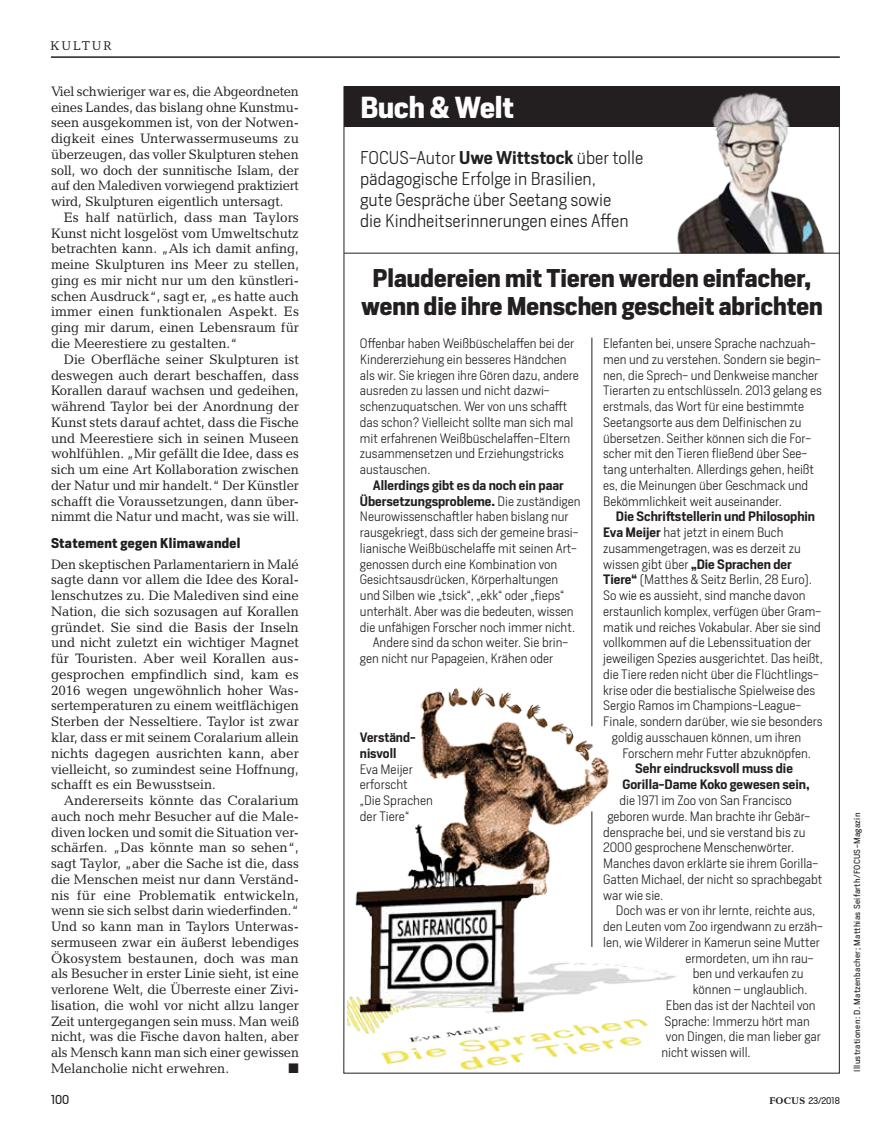
<style>
.page{position:relative;width:893px;height:1136px;background:#fff}
.page>*{position:absolute;margin:0;border:0;box-sizing:border-box;transform-origin:0 0}
.t1{font:700 28.35px "Heron Sans";letter-spacing:-.01em;color:#fff}
.t2{font:700 24px/28.2px "Heron Sans";color:#231f20;text-align:center}
.t3{font:300 17.25px/21px "Heron Sans";color:#231f20}
.t4{font:13.8px/15.8px "Candida Focus Roman";color:#231f20;text-align:justify}
.t5{font:13.8px/15.8px "Candida Focus Roman";color:#231f20;text-align:justify;scale:.96 1}
.t6{font:13.8px "Zapf Dingbats";color:#231f20}
.t7{font:700 13.2px "Heron Sans";letter-spacing:.025em;color:#231f20}
.t8{font:12.9px "Candida Focus Roman";letter-spacing:.155em;color:#231f20}
.t9{font:300 12.75px/15.8px "Heron Sans";color:#231f20}
.t10{font:600 12.75px/15.8px "Heron Sans";color:#231f20;text-align:center}
.t11{font:12px "Heron Sans";color:#231f20}
.t12{font:9px "Heron Sans";color:#231f20}
.t13{font:8.25px "Heron Sans";letter-spacing:.04em;color:#231f20}
.s1{font-weight:600}
.s2{font-weight:300}
.s3{font-family:"Candida Focus";font-weight:700;font-size:9.75px}
</style>
<div class="page">
<hr style="left:51px;top:56px;width:789px;height:2px;background:#231f20">
<svg style="left:343px;top:86px;width:497px;height:987px"></svg>
<hr style="left:592px;top:337px;width:1px;height:389px;background:#231f20">
<hr style="left:592px;top:811px;width:1px;height:135px;background:#231f20">
<div style="left:344px;top:86px;width:495px;height:41px;background:#231f20"></div>
<img style="left:675px;top:92px;width:154px;height:161px">
<hr style="left:344px;top:253px;width:495px;height:1px;background:#231f20">
<p class="t8" style="left:51px;top:39px;width:63px">KULTUR</p>
<p class="t5" style="left:51px;top:83px;width:260px">Viel schwieriger war es, die Abgeordneten eines Landes, das bislang ohne Kunstmu&shy;seen ausgekommen ist, von der Notwen&shy;digkeit eines Unterwassermuseums zu überzeugen, das voller Skulpturen stehen soll, wo doch der sunnitische Islam, der auf den Malediven vorwiegend praktiziert wird, Skulpturen eigentlich untersagt.</p>
<p class="t4" style="left:51px;top:209px;width:249px;text-indent:13px">Es half natürlich, dass man Taylors Kunst nicht losgelöst vom Umweltschutz betrachten kann. „Als ich damit anfing, meine Skulpturen ins Meer zu stellen, ging es mir nicht nur um den künstleri&shy;schen Ausdruck“, sagt er, „es hatte auch immer einen funktionalen Aspekt. Es ging mir darum, einen Lebensraum für die Meerestiere zu gestalten.“</p>
<p class="t4" style="left:51px;top:351px;width:250px;text-indent:13px">Die Oberfläche seiner Skulpturen ist deswegen auch derart beschaffen, dass Korallen darauf wachsen und gedeihen, während Taylor bei der Anordnung der Kunst stets darauf achtet, dass die Fische und Meerestiere sich in seinen Museen wohlfühlen. „Mir gefällt die Idee, dass es sich um eine Art Kollaboration zwischen der Natur und mir handelt.“ Der Künstler schafft die Voraussetzungen, dann über&shy;nimmt die Natur und macht, was sie will.</p>
<p class="t7" style="left:51px;top:534px;width:191px">Statement gegen Klimawandel</p>
<p class="t4" style="left:51px;top:556px;width:249px">Den skeptischen Parlamentariern in Malé sagte dann vor allem die Idee des Koral&shy;lenschutzes zu. Die Malediven sind eine Nation, die sich sozusagen auf Korallen gründet. Sie sind die Basis der Inseln und nicht zuletzt ein wichtiger Magnet für Touristen. Aber weil Korallen aus&shy;gesprochen empfindlich sind, kam es 2016 wegen ungewöhnlich hoher Was&shy;sertemperaturen zu einem weitflächigen Sterben der Nesseltiere. Taylor ist zwar klar, dass er mit seinem Coralarium allein nichts dagegen ausrichten kann, aber vielleicht, so zumindest seine Hoffnung, schafft es ein Bewusstsein.</p>
<p class="t4" style="left:51px;top:792px;width:250px;text-indent:13px">Andererseits könnte das Coralarium auch noch mehr Besucher auf die Male&shy;diven locken und somit die Situation ver&shy;schärfen. „Das könnte man so sehen“, sagt Taylor, „aber die Sache ist die, dass die Menschen meist nur dann Verständ&shy;nis für eine Problematik entwickeln, wenn sie sich selbst darin wiederfinden.“ Und so kann man in Taylors Unterwas&shy;sermuseen zwar ein äußerst lebendiges Ökosystem bestaunen, doch was man als Besucher in erster Linie sieht, ist eine verlorene Welt, die Überreste einer Zivi&shy;lisation, die wohl vor nicht allzu langer Zeit untergegangen sein muss. Man weiß nicht, was die Fische davon halten, aber als Mensch kann man sich einer gewissen Melancholie nicht erwehren.</p>
<p class="t6" style="left:289px;top:1061px;width:12px">■</p>
<h1 class="t1" style="left:360px;top:89px;width:155px">Buch &amp; Welt</h1>
<h3 class="t3" style="left:360px;top:146px;width:285px">FOCUS-Autor <span class="s1">Uwe Wittstock</span> über tolle pädagogische Erfolge in Brasilien,<br>gute Gespräche über Seetang sowie<br>die Kindheitserinnerungen eines Affen</h3>
<h2 class="t2" style="left:361px;top:264px;width:463px">Plaudereien mit Tieren werden einfacher, wenn die ihre Menschen gescheit abrichten</h2>
<p class="t9" style="left:360px;top:335px;width:220px">Offenbar haben Weißbüschelaffen bei der Kindererziehung ein besseres Händchen als wir. Sie kriegen ihre Gören dazu, andere ausreden zu lassen und nicht dazwi&shy;schenzuquatschen. Wer von uns schafft das schon? Vielleicht sollte man sich mal mit erfahrenen Weißbüschelaffen-Eltern zusammensetzen und Erziehungstricks austauschen.</p>
<p class="t10" style="left:373px;top:477px;width:193px">Allerdings gibt es da noch ein paar</p>
<p class="t10" style="left:360px;top:493px;width:222px">Übersetzungsprobleme. <span class="s2">Die zuständigen</span></p>
<p class="t9" style="left:360px;top:508px;width:210px">Neurowissenschaftler haben bislang nur</p>
<p class="t9" style="left:360px;top:524px;width:220px">rausgekriegt, dass sich der gemeine brasi-</p>
<p class="t9" style="left:360px;top:540px;width:219px">lianische Weißbüschelaffe mit seinen Art-</p>
<p class="t9" style="left:360px;top:555px;width:199px">genossen durch eine Kombination von</p>
<p class="t9" style="left:360px;top:571px;width:200px">Gesichtsausdrücken, Körperhaltungen</p>
<p class="t9" style="left:360px;top:587px;width:206px">und Silben wie „tsick“, „ekk“ oder „fieps“</p>
<p class="t9" style="left:360px;top:603px;width:215px">unterhält. Aber was die bedeuten, wissen</p>
<p class="t9" style="left:360px;top:618px;width:217px">die unfähigen Forscher noch immer nicht.</p>
<p class="t9" style="left:373px;top:634px;width:197px">Andere sind da schon weiter. Sie brin-</p>
<p class="t9" style="left:360px;top:650px;width:195px">gen nicht nur Papageien, Krähen oder</p>
<p class="t10" style="left:360px;top:729px;width:57px;text-align:left">Verständ&shy;nisvoll</p>
<p class="t9" style="left:360px;top:760px;width:75px">Eva Meijer erforscht<br>„Die Sprachen der Tiere“</p>
<p class="t9" style="left:603px;top:335px;width:220px">Elefanten bei, unsere Sprache nachzuah&shy;men und zu verstehen. Sondern sie begin&shy;nen, die Sprech- und Denkweise mancher Tierarten zu entschlüsseln. 2013 gelang es erstmals, das Wort für eine bestimmte Seetangsorte aus dem Delfinischen zu übersetzen. Seither können sich die For&shy;scher mit den Tieren fließend über See&shy;tang unterhalten. Allerdings gehen, heißt es, die Meinungen über Geschmack und Bekömmlichkeit weit auseinander.</p>
<p class="t10" style="left:616px;top:508px;width:201px">Die Schriftstellerin und Philosophin</p>
<p class="t9" style="left:603px;top:524px;width:182px"><span class="s1">Eva Meijer</span> hat jetzt in einem Buch</p>
<p class="t9" style="left:603px;top:540px;width:199px">zusammengetragen, was es derzeit zu</p>
<p class="t10" style="left:603px;top:556px;width:190px"><span class="s2">wissen gibt über</span> „Die Sprachen der</p>
<p class="t9" style="left:603px;top:571px;width:210px"><span class="s1">Tiere“</span> (Matthes &amp; Seitz Berlin, 28 Euro).</p>
<p class="t9" style="left:603px;top:587px;width:204px">So wie es aussieht, sind manche davon</p>
<p class="t9" style="left:603px;top:603px;width:219px">erstaunlich komplex, verfügen über Gram-</p>
<p class="t9" style="left:603px;top:618px;width:219px">matik und reiches Vokabular. Aber sie sind</p>
<p class="t9" style="left:603px;top:634px;width:210px">vollkommen auf die Lebenssituation der</p>
<p class="t9" style="left:603px;top:650px;width:221px">jeweiligen Spezies ausgerichtet. Das heißt,</p>
<p class="t9" style="left:603px;top:666px;width:217px">die Tiere reden nicht über die Flüchtlings-</p>
<p class="t9" style="left:603px;top:681px;width:214px">krise oder die bestialische Spielweise des</p>
<p class="t9" style="left:603px;top:697px;width:200px">Sergio Ramos im Champions-League-</p>
<p class="t9" style="left:603px;top:713px;width:221px">Finale, sondern darüber, wie sie besonders</p>
<p class="t9" style="left:612px;top:729px;width:191px">goldig ausschauen können, um ihren</p>
<p class="t9" style="left:622px;top:744px;width:190px">Forschern mehr Futter abzuknöpfen.</p>
<p class="t10" style="left:622px;top:760px;width:189px">Sehr eindrucksvoll muss die<br>Gorilla-Dame Koko gewesen sein,</p>
<p class="t9" style="left:619px;top:792px;width:174px">die 1971 im Zoo von San Francisco</p>
<p class="t9" style="left:607px;top:807px;width:204px">geboren wurde. Man brachte ihr Gebär-</p>
<p class="t9" style="left:603px;top:823px;width:204px">densprache bei, und sie verstand bis zu</p>
<p class="t9" style="left:603px;top:839px;width:193px">2000 gesprochene Menschenwörter.</p>
<p class="t9" style="left:603px;top:855px;width:217px">Manches davon erklärte sie ihrem Gorilla-</p>
<p class="t9" style="left:603px;top:870px;width:221px">Gatten Michael, der nicht so sprachbegabt</p>
<p class="t9" style="left:603px;top:886px;width:62px">war wie sie.</p>
<p class="t9" style="left:616px;top:902px;width:201px">Doch was er von ihr lernte, reichte aus,</p>
<p class="t9" style="left:603px;top:918px;width:221px">den Leuten vom Zoo irgendwann zu erzäh-</p>
<p class="t9" style="left:603px;top:933px;width:218px">len, wie Wilderer in Kamerun seine Mutter</p>
<p class="t9" style="left:685px;top:949px;width:130px">ermordeten, um ihn rau-</p>
<p class="t9" style="left:693px;top:965px;width:112px">ben und verkaufen zu</p>
<p class="t9" style="left:693px;top:981px;width:116px">können – unglaublich.</p>
<p class="t9" style="left:666px;top:996px;width:151px">Eben das ist der Nachteil von</p>
<p class="t9" style="left:664px;top:1012px;width:147px">Sprache: Immerzu hört man</p>
<p class="t9" style="left:666px;top:1028px;width:156px">von Dingen, die man lieber gar</p>
<p class="t9" style="left:661px;top:1044px;width:91px">nicht wissen will.</p>
<p class="t11" style="left:51px;top:1092px;width:20px">100</p>
<p class="t12" style="left:770px;top:1095px;width:72px"><span class="s3">FOCUS</span> 23/2018</p>
<p class="t13" style="left:852px;top:1071px;width:260px;rotate:-90deg">Illustrationen: D. Matzenbacher; Matthias Seifarth/FOCUS-Magazin</p>
</div>
